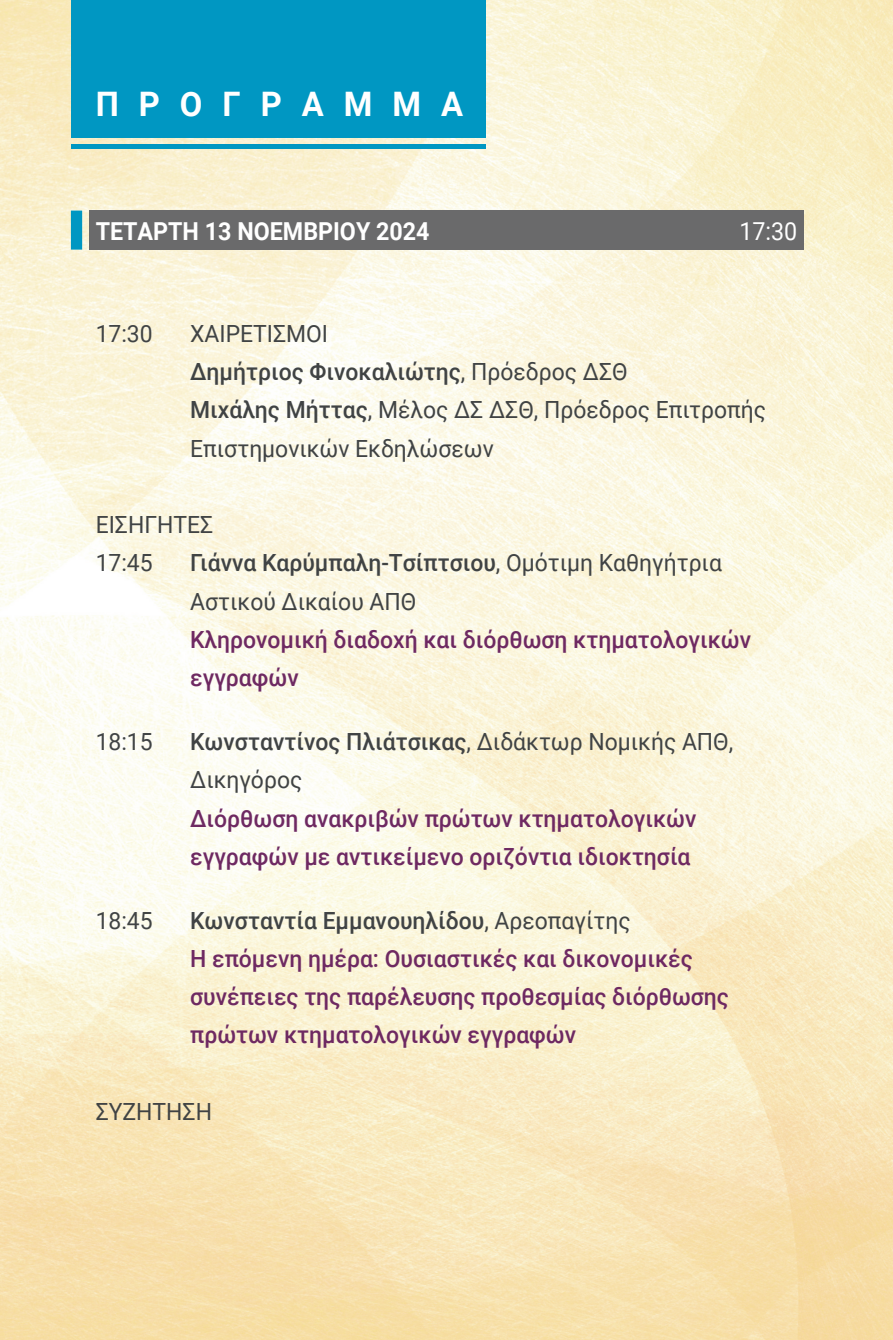
<style>
.page{position:relative;width:893px;height:1340px;background:#fff}
.page>*{position:absolute;margin:0;border:0;box-sizing:border-box;transform-origin:0 0}
.t1{font:700 33.75px "Roboto";letter-spacing:.61em;color:#fff}
.Date{font:700 24.75px "Roboto";color:#fff;scale:.94 1}
.Date-2{font:24.75px "Roboto";color:#fff;scale:.94 1}
._2__Titlos{font:500 23.62px/38.2px "Roboto";color:#6e2962}
._2__Titlos-2{font:23.62px/38.2px "Roboto";color:#404344}
._2__Titlos-3{font:500 23.62px "Roboto";color:#404344}
.s1{font-weight:400}
.s2{font-weight:500}
</style>
<div class="page">
<img style="left:0;top:0;width:893px;height:1339px">
<div style="left:89px;top:210px;width:715px;height:39px;background:#6a6a6b"></div>
<div style="left:71px;top:210px;width:11px;height:39px;background:#0097c2"></div>
<div style="left:71px;top:0;width:414px;height:138px;background:#0097c2"></div>
<hr style="left:71px;top:145px;width:414px;height:4px;background:#0097c2">
<p class="t1" style="left:96px;top:80px;width:369px">ΠΡΟΓΡΑΜΜΑ</p>
<p class="Date" style="left:96px;top:213px;width:357px">ΤΕΤΆΡΤΗ 13 ΝΟΕΜΒΡΊΟΥ 2024</p>
<p class="Date-2" style="left:739px;top:213px;width:63px">17:30</p>
<p class="_2__Titlos-2" style="left:96px;top:313px;width:59px">17:30</p>
<p class="_2__Titlos-2" style="left:190px;top:313px;width:135px">ΧΑΙΡΕΤΙΣΜΟΊ</p>
<p class="_2__Titlos-3" style="left:190px;top:355px;width:439px">Δημήτριος Φινοκαλιώτης<span class="s1">, Πρόεδρος ΔΣΘ</span></p>
<p class="_2__Titlos-2" style="left:190px;top:390px;width:577px"><span class="s2">Μιχάλης Μήττας</span>, Μέλος ΔΣ ΔΣΘ, Πρόεδρος Επιτροπής<br>Επιστημονικών Εκδηλώσεων</p>
<p class="_2__Titlos-2" style="left:96px;top:504px;width:119px">ΕΙΣΗΓΗΤΈΣ</p>
<p class="_2__Titlos-2" style="left:96px;top:543px;width:59px">17:45</p>
<p class="_2__Titlos-2" style="left:190px;top:543px;width:533px"><span class="s2">Γιάννα Καρύμπαλη-Τσίπτσιου</span>, Ομότιμη Καθηγήτρια<br>Αστικού Δικαίου ΑΠΘ</p>
<p class="_2__Titlos" style="left:190px;top:619px;width:562px">Κληρονομική διαδοχή και διόρθωση κτηματολογικών εγγραφών</p>
<p class="_2__Titlos-2" style="left:96px;top:721px;width:59px">18:15</p>
<p class="_2__Titlos-2" style="left:190px;top:721px;width:545px"><span class="s2">Κωνσταντίνος Πλιάτσικας</span>, Διδάκτωρ Νομικής ΑΠΘ,<br>Δικηγόρος</p>
<p class="_2__Titlos" style="left:190px;top:798px;width:508px">Διόρθωση ανακριβών πρώτων κτηματολογικών εγγραφών με αντικείμενο οριζόντια ιδιοκτησία</p>
<p class="_2__Titlos-2" style="left:96px;top:900px;width:59px">18:45</p>
<p class="_2__Titlos-3" style="left:190px;top:903px;width:442px">Κωνσταντία Εμμανουηλίδου<span class="s1">, Αρεοπαγίτης</span></p>
<p class="_2__Titlos" style="left:190px;top:938px;width:540px">Η επόμενη ημέρα: Ουσιαστικές και δικονομικές συνέπειες της παρέλευσης προθεσμίας διόρθωσης πρώτων κτηματολογικών εγγραφών</p>
<p class="_2__Titlos-2" style="left:96px;top:1091px;width:118px">ΣΥΖΉΤΗΣΗ</p>
</div>
